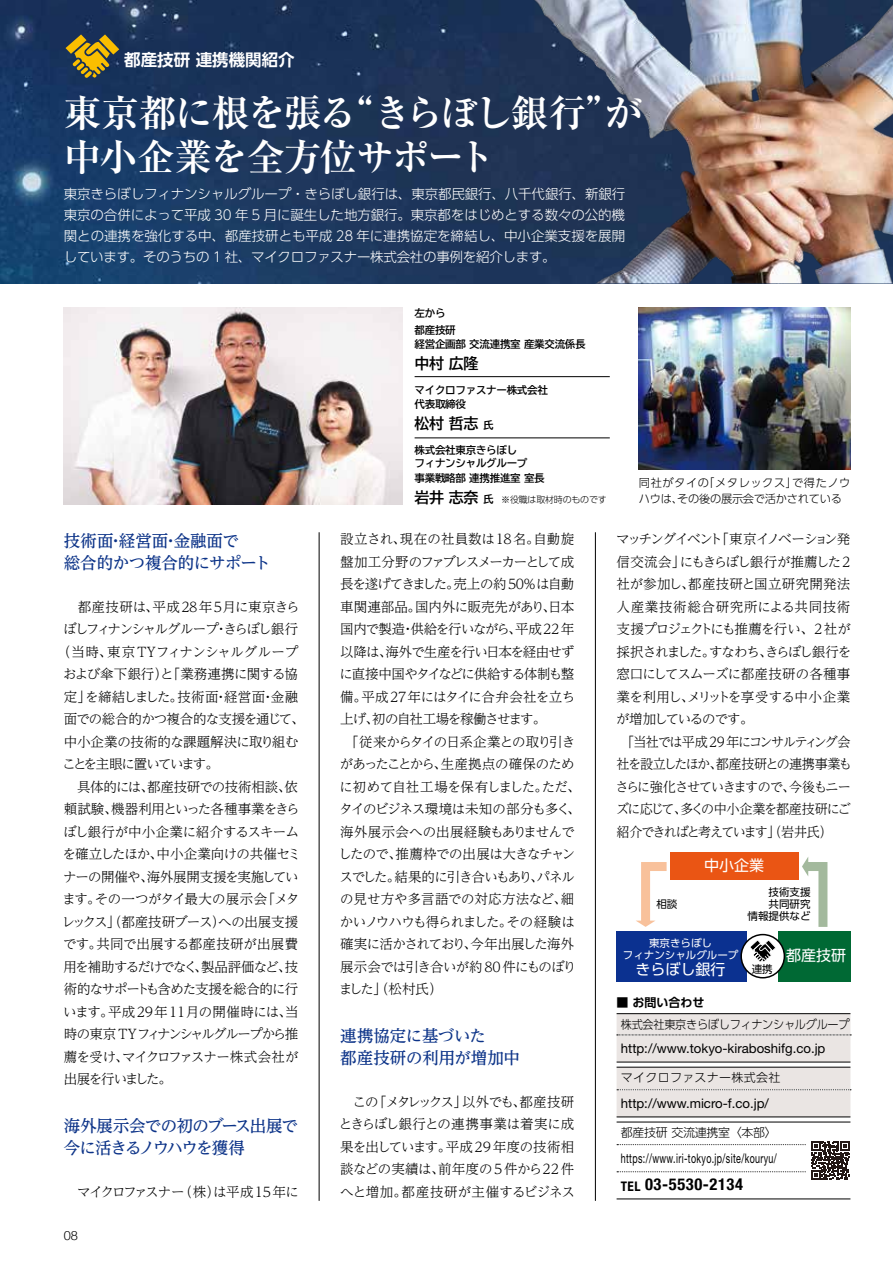
<style>
.page{position:relative;width:893px;height:1263px;background:#fff}
.page>*{position:absolute;margin:0;border:0;box-sizing:border-box;transform-origin:0 0}
.t1{font:700 37.5px/44.2px "Ryumin Pro";letter-spacing:-.035em;color:#fff}
.t2{font:500 16.5px/22.5px "UD Reimin Pro";letter-spacing:-.025em;color:#0c3388}
.t3{font:500 16.5px/22.5px "UD Reimin Pro";letter-spacing:-.055em;color:#0c3388}
.t4{font:700 condensed 16.5px "Helvetica Neue";letter-spacing:.035em;color:#000}
.t5{font:700 16.5px "UD Shin Go Pro De";color:#fff}
.t6{font:700 15px "TBUD Go Std";letter-spacing:-.025em;color:#000}
.t7{font:15px "UD Shin Go Pro";color:#fff}
.t8{font:300 13.5px/22.5px "UD Reimin Pro";letter-spacing:-.05em;color:#000}
.t9{font:300 13.5px/21px "UD Shin Go Pro";letter-spacing:-.02em;color:#fff;text-align:justify}
.t10{font:300 13.5px "UD Reimin Pro";letter-spacing:-.03em;color:#000}
.t11{font:300 13.5px "UD Reimin Pro";letter-spacing:-.125em;color:#000}
.t12{font:300 13.5px "UD Reimin Pro";letter-spacing:-.08em;color:#000}
.t13{font:300 13.5px "UD Reimin Pro";letter-spacing:-.1em;color:#000}
.t14{font:300 13.5px "UD Reimin Pro";letter-spacing:-.015em;color:#000}
.t15{font:300 13.5px "UD Reimin Pro";letter-spacing:-.01em;color:#000}
.t16{font:300 13.5px "UD Reimin Pro";letter-spacing:-.02em;color:#000}
.t17{font:300 13.5px "UD Reimin Pro";letter-spacing:-.12em;color:#000}
.t18{font:300 13.5px "UD Reimin Pro";letter-spacing:-.115em;color:#000}
.t19{font:300 13.5px "UD Reimin Pro";letter-spacing:-.085em;color:#000}
.t20{font:300 13.5px "UD Reimin Pro";letter-spacing:-.075em;color:#000}
.t21{font:300 13.5px "UD Reimin Pro";letter-spacing:.025em;color:#000}
.t22{font:300 13.5px "UD Reimin Pro";letter-spacing:.01em;color:#000}
.t23{font:300 13.5px "UD Reimin Pro";letter-spacing:.03em;color:#000}
.t24{font:300 13.5px "UD Reimin Pro";letter-spacing:.02em;color:#000}
.t25{font:300 13.5px "UD Reimin Pro";letter-spacing:.05em;color:#000}
.t26{font:300 13.5px "UD Reimin Pro";letter-spacing:-.095em;color:#000}
.t27{font:13.2px "Helvetica Neue LT Std";color:#000}
.t28{font:13.2px "Helvetica Neue LT Std";letter-spacing:.04em;color:#000;scale:.67 1}
.t29{font:300 12.75px "Helvetica Neue";color:#000}
.t30{font:300 12px "UD Shin Go Pro";letter-spacing:-.025em;color:#000;scale:.93 1}
.t31{font:300 12px "UD Shin Go Pro";letter-spacing:-.025em;color:#000}
.t32{font:300 12px "UD Shin Go Pro";letter-spacing:.025em;color:#000}
.t33{font:700 12px "UD Shin Go Pro De";color:#000}
.t34{font:300 11.25px/16.5px "UD Shin Go Pro";letter-spacing:-.025em;color:#000}
.t35{font:700 10.5px/14px "TBUD Go Std";letter-spacing:-.025em;color:#000}
.t36{font:10.5px/12px "UD Shin Go Pro";color:#000;text-align:right}
.t37{font:10.5px/12px "UD Shin Go Pro";color:#fff;text-align:center}
.t38{font:300 9px "UD Shin Go Pro";letter-spacing:-.025em;color:#000}
.s1{font-size:10.5px}
.s2{font-size:13.2px}
</style>
<div class="page">
<hr style="left:617px;top:1121px;width:233px;height:1px;background:#000">
<hr style="left:617px;top:1198px;width:233px;height:1px;background:#000">
<svg style="left:617px;top:1141px;width:233px;height:38px"></svg>
<img style="left:0;top:0;width:28px;height:283px">
<img style="left:28px;top:0;width:865px;height:284px">
<img style="left:639px;top:307px;width:211px;height:163px">
<hr style="left:617px;top:1013px;width:233px;height:1px;background:#000">
<svg style="left:617px;top:1014px;width:234px;height:103px;background:#e2dedc"></svg>
<hr style="left:319px;top:532px;width:1px;height:669px;background:#000">
<hr style="left:595px;top:532px;width:1px;height:669px;background:#000">
<img style="left:64px;top:307px;width:338px;height:198px">
<hr style="left:415px;top:376px;width:195px;height:1px;background:#000">
<hr style="left:415px;top:438px;width:195px;height:1px;background:#000">
<div style="left:670px;top:853px;width:128px;height:27px;background:#ea5514"></div>
<div style="left:778px;top:931px;width:72px;height:50px;background:#006934"></div>
<div style="left:617px;top:931px;width:130px;height:50px;background:#0b3190"></div>
<svg style="left:798px;top:857px;width:30px;height:70px"></svg>
<svg style="left:636px;top:862px;width:31px;height:65px"></svg>
<div style="left:741px;top:934px;width:43px;height:44px;background:#fff;border-radius:50%"></div>
<div style="left:740px;top:934px;width:45px;height:44px;border:2px solid #000;border-radius:50%"></div>
<svg style="left:749px;top:939px;width:27px;height:23px"></svg>
<svg style="left:66px;top:34px;width:53px;height:44px;background:#7c6f31"></svg>
<p class="t5" style="left:124px;top:46px;width:172px">都産技研 連携機関紹介</p>
<h1 class="t1" style="left:64px;top:88px;width:580px">東京都に根を張る“きらぼし銀行”が中小企業を全方位サポート</h1>
<p class="t9" style="left:64px;top:183px;width:563px">東京きらぼしフィナンシャルグループ・きらぼし銀行は、東京都民銀行、八千代銀行、新銀行東京の合併によって平成 30 年 5 月に誕生した地方銀行。東京都をはじめとする数々の公的機関との連携を強化する中、都産技研とも平成 28 年に連携協定を締結し、中小企業支援を展開しています。そのうちの 1 社、マイクロファスナー株式会社の事例を紹介します。</p>
<p class="t2" style="left:64px;top:529px;width:208px">技術面・経営面・金融面で<br>総合的かつ複合的にサポート</p>
<p class="t23" style="left:64px;top:596px;width:237px">　都産技研は、平成28年5月に東京きら</p>
<p class="t11" style="left:63px;top:618px;width:237px">ぼしフィナンシャルグループ・きらぼし銀行</p>
<p class="t15" style="left:57px;top:641px;width:243px">（当時、東京TYフィナンシャルグループ</p>
<p class="t16" style="left:63px;top:663px;width:236px">および傘下銀行）と「業務連携に関する協</p>
<p class="t21" style="left:64px;top:686px;width:236px">定」を締結しました。技術面・経営面・金融</p>
<p class="t8" style="left:64px;top:707px;width:242px">面での総合的かつ複合的な支援を通じて、</p>
<p class="t16" style="left:64px;top:731px;width:236px">中小企業の技術的な課題解決に取り組む</p>
<p class="t17" style="left:63px;top:753px;width:158px">ことを主眼に置いています。</p>
<p class="t14" style="left:64px;top:776px;width:236px">　具体的には、都産技研での技術相談、依</p>
<p class="t8" style="left:64px;top:797px;width:237px">頼試験、機器利用といった各種事業をきら</p>
<p class="t10" style="left:63px;top:821px;width:238px">ぼし銀行が中小企業に紹介するスキーム</p>
<p class="t8" style="left:63px;top:842px;width:240px">を確立したほか、中小企業向けの共催セミ</p>
<p class="t8" style="left:63px;top:865px;width:237px">ナーの開催や、海外展開支援を実施してい</p>
<p class="t14" style="left:63px;top:888px;width:238px">ます。その一つがタイ最大の展示会「メタ</p>
<p class="t10" style="left:62px;top:911px;width:238px">レックス」（都産技研ブース）への出展支援</p>
<p class="t15" style="left:63px;top:933px;width:237px">です。共同で出展する都産技研が出展費</p>
<p class="t18" style="left:63px;top:956px;width:236px">用を補助するだけでなく、製品評価など、技</p>
<p class="t12" style="left:64px;top:978px;width:236px">術的なサポートも含めた支援を総合的に行</p>
<p class="t22" style="left:63px;top:1001px;width:237px">います。平成29年11月の開催時には、当</p>
<p class="t11" style="left:64px;top:1023px;width:236px">時の東京 TYフィナンシャルグループから推</p>
<p class="t8" style="left:64px;top:1045px;width:236px">薦を受け、マイクロファスナー株式会社が</p>
<p class="t18" style="left:64px;top:1068px;width:110px">出展を行いました。</p>
<p class="t3" style="left:64px;top:1114px;width:236px">海外展示会での初のブース出展で今に活きるノウハウを獲得</p>
<p class="t8" style="left:64px;top:1180px;width:237px">　マイクロファスナー（株）は平成15年に</p>
<p class="t29" style="left:64px;top:1225px;width:16px">08</p>
<p class="t35" style="left:415px;top:304px;width:43px;line-height:17.2px">左から都産技研</p>
<p class="t35" style="left:415px;top:337px;width:173px">経営企画部 交流連携室 産業交流係長</p>
<p class="t6" style="left:415px;top:351px;width:65px">中村 広隆</p>
<p class="t35" style="left:415px;top:383px;width:135px">マイクロファスナー株式会社代表取締役</p>
<p class="t6" style="left:415px;top:411px;width:81px">松村 哲志<span class="s1">氏</span></p>
<p class="t35" style="left:415px;top:443px;width:132px">株式会社東京きらぼし<br>フィナンシャルグループ<br>事業戦略部 連携推進室 室長</p>
<p class="t6" style="left:415px;top:485px;width:81px">岩井 志奈<span class="s1">氏</span></p>
<p class="t38" style="left:501px;top:492px;width:107px">※役職は取材時のものです</p>
<p class="t34" style="left:639px;top:474px;width:235px">同社がタイの「メタレックス」で得たノウ　　ハウは、その後の展示会で活かされている</p>
<p class="t8" style="left:338px;top:527px;width:244px">設立され、現在の社員数は18名。自動旋盤加工分野のファブレスメーカーとして成長を遂げてきました。売上の約 50%は自動車関連部品。国内外に販売先があり、日本国内で製造・供給を行いながら、平成 22 年以降は、海外で生産を行い日本を経由せずに直接中国やタイなどに供給する体制も整備。平成27年にはタイに合弁会社を立ち上げ、初の自社工場を稼働させます。<br>　「従来からタイの日系企業との取り引きがあったことから、生産拠点の確保のために初めて自社工場を保有しました。ただ、タイのビジネス環境は未知の部分も多く、海外展示会への出展経験もありませんでしたので、推薦枠での出展は大きなチャンスでした。結果的に引き合いもあり、パネルの見せ方や多言語での対応方法など、細かいノウハウも得られました。その経験は確実に活かされており、今年出展した海外展示会では引き合いが約 80 件にものぼりました」（松村氏）</p>
<p class="t2" style="left:340px;top:1024px;width:181px">連携協定に基づいた<br>都産技研の利用が増加中</p>
<p class="t8" style="left:339px;top:1090px;width:238px;text-align:justify">　この「メタレックス」以外でも、都産技研ときらぼし銀行との連携事業は着実に成果を出しています。平成29年度の技術相談などの実績は、前年度の5件から22件へと増加。都産技研が主催するビジネス</p>
<p class="t17" style="left:616px;top:528px;width:236px">マッチングイベント「東京イノベーション発</p>
<p class="t10" style="left:617px;top:551px;width:235px">信交流会」にもきらぼし銀行が推薦した2</p>
<p class="t24" style="left:617px;top:573px;width:235px">社が参加し、都産技研と国立研究開発法</p>
<p class="t25" style="left:617px;top:596px;width:235px">人産業技術総合研究所による共同技術</p>
<p class="t12" style="left:617px;top:618px;width:236px">支援プロジェクトにも推薦を行い、2 社が</p>
<p class="t12" style="left:617px;top:641px;width:236px">採択されました。すなわち、きらぼし銀行を</p>
<p class="t8" style="left:617px;top:662px;width:235px">窓口にしてスムーズに都産技研の各種事</p>
<p class="t10" style="left:617px;top:686px;width:235px">業を利用し、メリットを享受する中小企業</p>
<p class="t26" style="left:616px;top:708px;width:139px">が増加しているのです。</p>
<p class="t13" style="left:621px;top:731px;width:231px">「当社では平成 29 年にコンサルティング会</p>
<p class="t13" style="left:617px;top:753px;width:237px">社を設立したほか、都産技研との連携事業も</p>
<p class="t19" style="left:615px;top:776px;width:237px">さらに強化させていきますので、今後もニー</p>
<p class="t20" style="left:616px;top:798px;width:236px">ズに応じて、多くの中小企業を都産技研にご</p>
<p class="t11" style="left:617px;top:821px;width:218px">紹介できればと考えています」（岩井氏）</p>
<p class="t36" style="left:656px;top:898px;width:22px">相談</p>
<p class="t7" style="left:704px;top:853px;width:61px">中小企業</p>
<p class="t36" style="left:748px;top:886px;width:64px">技術支援<br>共同研究<br>情報提供など</p>
<p class="t37" style="left:623px;top:936px;width:117px">東京きらぼし<br>フィナンシャルグループ</p>
<p class="t7" style="left:636px;top:957px;width:91px">きらぼし銀行</p>
<p class="t33" style="left:617px;top:993px;width:89px">■ お問い合わせ</p>
<p class="t36" style="left:752px;top:962px;width:22px">連携</p>
<p class="t7" style="left:786px;top:943px;width:61px">都産技研</p>
<p class="t30" style="left:621px;top:1014px;width:248px">株式会社東京きらぼしフィナンシャルグループ</p>
<p class="t27" style="left:621px;top:1041px;width:206px">http://www.tokyo-kiraboshifg.co.jp</p>
<p class="t32" style="left:621px;top:1068px;width:161px">マイクロファスナー株式会社</p>
<p class="t27" style="left:621px;top:1096px;width:150px">http://www.micro-f.co.jp/</p>
<p class="t31" style="left:621px;top:1122px;width:158px">都産技研 交流連携室〈本部〉</p>
<p class="t28" style="left:621px;top:1150px;width:234px">https://www.iri-tokyo.jp/site/kouryu/</p>
<p class="t4" style="left:621px;top:1170px;width:124px"><span class="s2">TEL</span> 03-5530-2134</p>
</div>
